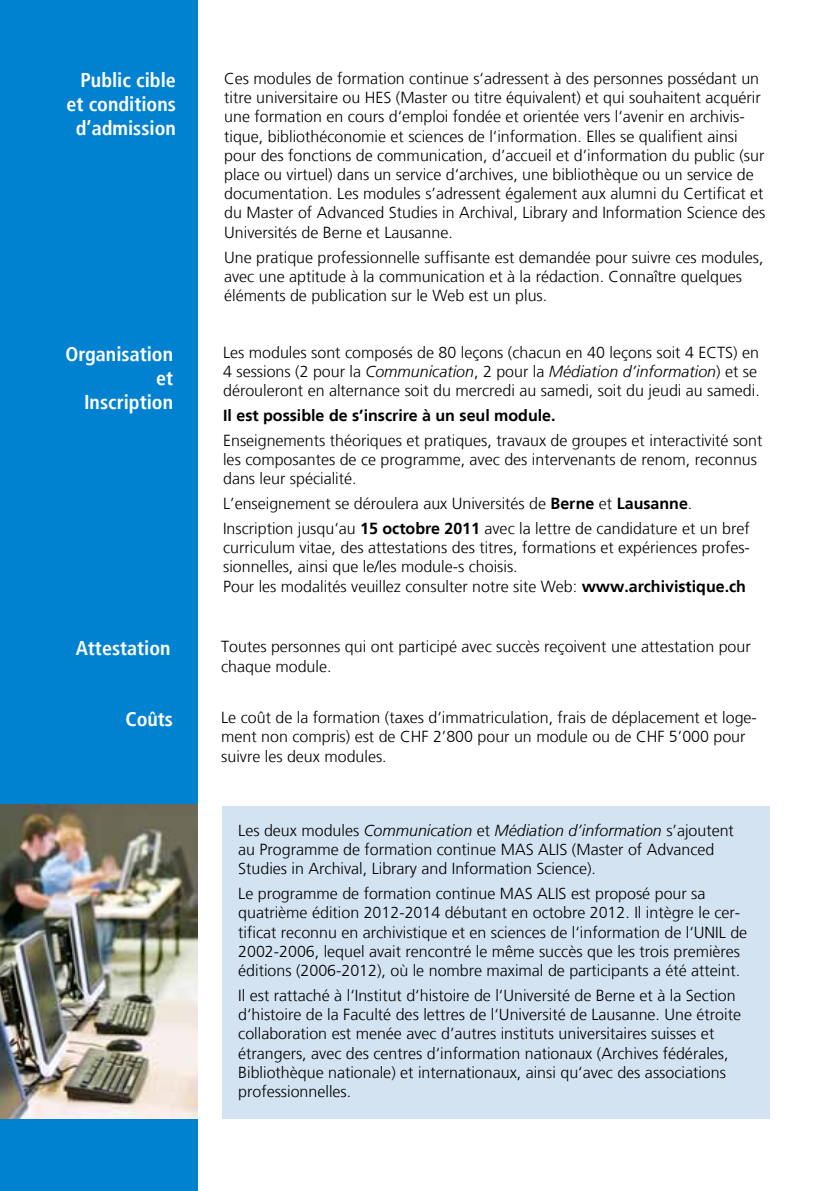
<style>
.page{position:relative;width:840px;height:1191px;background:#fff}
.page>*{position:absolute;margin:0;border:0;box-sizing:border-box;transform-origin:0 0}
.t1{font:700 condensed 20px/24px "Frutiger";color:#fff;text-align:right}
.t2{font:300 16px/19.2px "Frutiger";color:#000}
.t3{font:700 16px "Frutiger";color:#000}
.s1{font-style:italic}
.s2{font-weight:700}
</style>
<div class="page">
<div style="left:222px;top:806px;width:547px;height:312px;background:#d4e3f1"></div>
<div style="left:0;top:0;width:197px;height:1191px;background:#0082d1"></div>
<img style="left:0;top:805px;width:197px;height:313px">
<p class="t1" style="left:66px;top:68px;width:111px">Public cible et conditions d’admission</p>
<p class="t2" style="left:224px;top:69px;width:542px">Ces modules de formation continue s‘adressent à des personnes possédant un titre universitaire ou HES (Master ou titre équivalent) et qui souhaitent acquérir une formation en cours d‘emploi fondée et orientée vers l‘avenir en archivis&shy;tique, bibliothéconomie et sciences de l‘information. Elles se qualifient ainsi pour des fonctions de communication, d’accueil et d’information du public (sur place ou virtuel) dans un service d‘archives, une bibliothèque ou un service de documentation. Les modules s’adressent également aux alumni du Certificat et du Master of Advanced Studies in Archival, Library and Information Science des Universités de Berne et Lausanne.</p>
<p class="t2" style="left:224px;top:248px;width:540px">Une pratique professionnelle suffisante est demandée pour suivre ces modules, avec une aptitude à la communication et à la rédaction. Connaître quelques éléments de publication sur le Web est un plus.</p>
<p class="t1" style="left:65px;top:342px;width:109px">Organisation et<br>Inscription</p>
<p class="t2" style="left:223px;top:343px;width:538px">Les modules sont composés de 80 leçons (chacun en 40 leçons soit 4 ECTS) en<br>4 sessions (2 pour la <span class="s1">Communication</span>, 2 pour la <span class="s1">Médiation d’information</span>) et se dérouleront en alternance soit du mercredi au samedi, soit du jeudi au samedi.</p>
<p class="t3" style="left:223px;top:406px;width:334px">Il est possible de s’inscrire à un seul module.</p>
<p class="t2" style="left:223px;top:431px;width:540px">Enseignements théoriques et pratiques, travaux de groupes et interactivité sont les composantes de ce programme, avec des intervenants de renom, reconnus dans leur spécialité.</p>
<p class="t2" style="left:223px;top:491px;width:528px;line-height:24.8px">L’enseignement se déroulera aux Universités de <span class="s2">Berne</span> et <span class="s2">Lausanne</span>.<br>Inscription jusqu‘au <span class="s2">15 octobre 2011</span> avec la lettre de candidature et un bref</p>
<p class="t2" style="left:223px;top:538px;width:528px">curriculum vitae, des attestations des titres, formations et expériences profes&shy;sionnelles, ainsi que le/les module-s choisis.<br>Pour les modalités veuillez consulter notre site Web: <span class="s2">www.archivistique.ch</span></p>
<p class="t1" style="left:76px;top:636px;width:96px">Attestation</p>
<p class="t2" style="left:221px;top:637px;width:530px">Toutes personnes qui ont participé avec succès reçoivent une attestation pour chaque module.</p>
<p class="t1" style="left:125px;top:707px;width:49px">Coûts</p>
<p class="t2" style="left:221px;top:708px;width:537px">Le coût de la formation (taxes d‘immatriculation, frais de déplacement et loge&shy;ment non compris) est de CHF 2’800 pour un module ou de CHF 5’000 pour suivre les deux modules.</p>
<p class="t2" style="left:238px;top:821px;width:497px">Les deux modules <span class="s1">Communication</span> et <span class="s1">Médiation d’information</span> s’ajoutent au Programme de formation continue MAS ALIS (Master of Advanced<br>Studies in Archival, Library and Information Science).</p>
<p class="t2" style="left:238px;top:884px;width:510px">Le programme de formation continue MAS ALIS est proposé pour sa quatrième édition 2012-2014 débutant en octobre 2012. Il intègre le cer&shy;tificat reconnu en archivistique et en sciences de l‘information de l‘UNIL de 2002-2006, lequel avait rencontré le même succès que les trois premières éditions (2006-2012), où le nombre maximal de participants a été atteint.</p>
<p class="t2" style="left:238px;top:986px;width:504px">Il est rattaché à l‘Institut d‘histoire de l‘Université de Berne et à la Section d‘histoire de la Faculté des lettres de l‘Université de Lausanne. Une étroite collaboration est menée avec d’autres instituts universitaires suisses et étrangers, avec des centres d‘information nationaux (Archives fédérales, Bibliothèque nationale) et internationaux, ainsi qu‘avec des associations professionnelles.</p>
</div>
